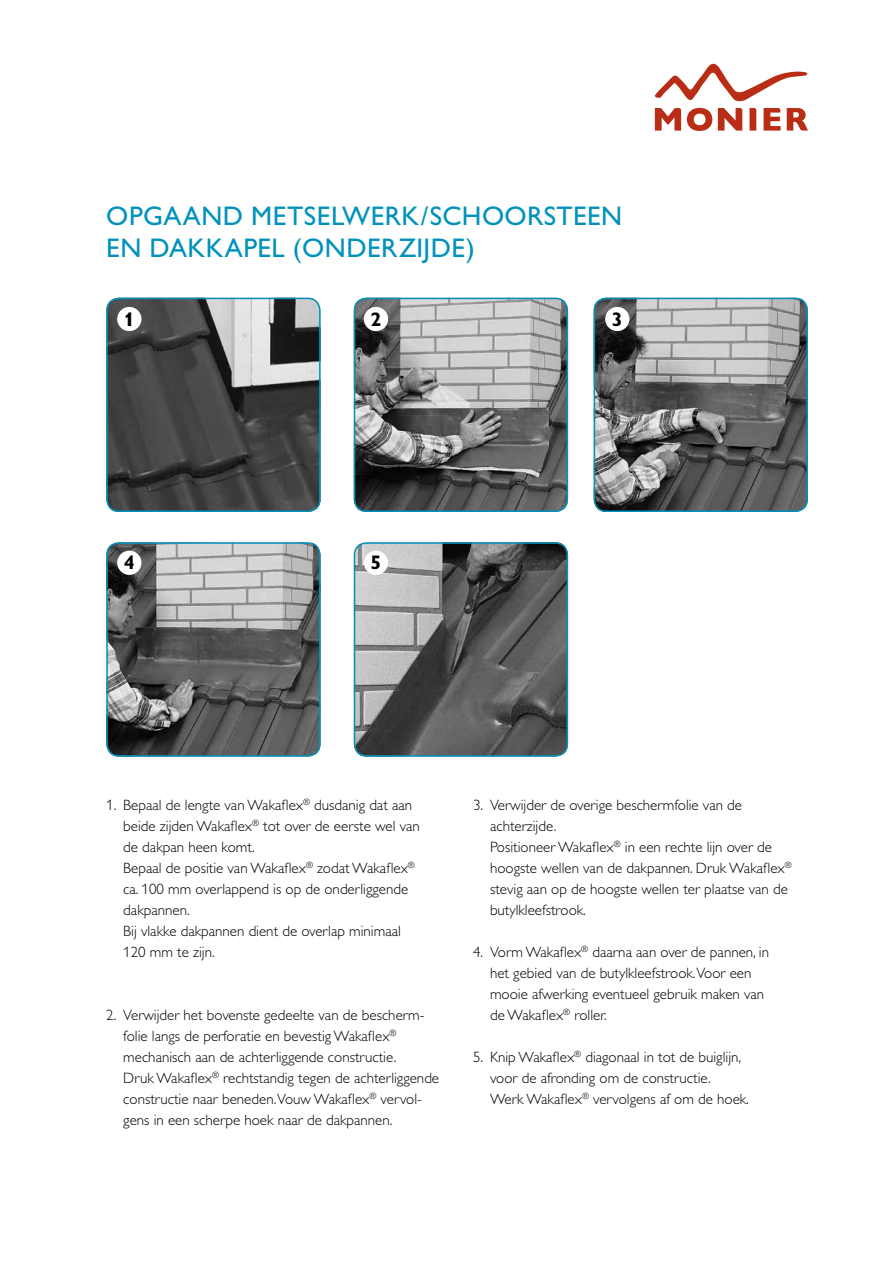
<style>
.page{position:relative;width:893px;height:1263px;background:#fff}
.page>*{position:absolute;margin:0;border:0;box-sizing:border-box;transform-origin:0 0}
.t1{font:27px/32.4px "Gill Alt One";letter-spacing:.015em;color:#0092bb}
.t2{font:700 19.65px "Gill Alt One";color:#000}
.t3{font:300 15px/21px "Gill Alt One";color:#000}
</style>
<div class="page">
<img style="left:106px;top:298px;width:213px;height:214px">
<div style="left:106px;top:298px;width:215px;height:214px;border:2px solid #0092bb;border-radius:12px"></div>
<img style="left:109px;top:545px;width:209px;height:209px">
<div style="left:106px;top:542px;width:215px;height:215px;border:2px solid #0092bb;border-radius:12px"></div>
<img style="left:354px;top:542px;width:214px;height:215px">
<div style="left:354px;top:542px;width:214px;height:215px;border:2px solid #0092bb;border-radius:12px"></div>
<img style="left:594px;top:298px;width:214px;height:214px">
<div style="left:594px;top:298px;width:214px;height:214px;border:2px solid #0092bb;border-radius:12px"></div>
<img style="left:354px;top:298px;width:214px;height:214px">
<div style="left:354px;top:298px;width:214px;height:214px;border:2px solid #0092bb;border-radius:12px"></div>
<svg style="left:687px;top:108px;width:25px;height:23px"></svg>
<svg style="left:718px;top:108px;width:24px;height:23px"></svg>
<svg style="left:749px;top:108px;width:7px;height:23px"></svg>
<svg style="left:655px;top:108px;width:26px;height:23px"></svg>
<svg style="left:764px;top:108px;width:17px;height:23px"></svg>
<svg style="left:787px;top:108px;width:21px;height:23px"></svg>
<svg style="left:655px;top:64px;width:152px;height:37px"></svg>
<div style="left:117px;top:307px;width:24px;height:24px;background:#fff;border-radius:50%"></div>
<div style="left:117px;top:551px;width:24px;height:24px;background:#fff;border-radius:50%"></div>
<div style="left:364px;top:307px;width:24px;height:24px;background:#fff;border-radius:50%"></div>
<div style="left:364px;top:551px;width:24px;height:24px;background:#fff;border-radius:50%"></div>
<div style="left:605px;top:307px;width:24px;height:24px;background:#fff;border-radius:50%"></div>
<h1 class="t1" style="left:106px;top:199px;width:517px">OPGAAND METSELWERK/SCHOORSTEEN<br>EN DAKKAPEL (OND ERZIJD E)</h1>
<h2 class="t2" style="left:124px;top:307px;width:12px">1</h2>
<h2 class="t2" style="left:371px;top:307px;width:12px">2</h2>
<h2 class="t2" style="left:612px;top:307px;width:12px">3</h2>
<h2 class="t2" style="left:124px;top:551px;width:12px">4</h2>
<h2 class="t2" style="left:371px;top:551px;width:12px">5</h2>
<p class="t3" style="left:123px;top:795px;width:298px;text-indent:-17px">1. Bepaal de lengte van Wakaflex<sup>®</sup> dusdanig dat aan beide zijden Wakaflex<sup>®</sup> tot over de eerste wel van de dakpan heen komt.<br>Bepaal de positie van Wakaflex<sup>®</sup> zodat Wakaflex<sup>® </sup>ca. 100 mm overlappend is op de onderliggende dakpannen.<br>Bij vlakke dakpannen dient de overlap minimaal 120 mm te zijn.</p>
<p class="t3" style="left:123px;top:1005px;width:317px;text-indent:-17px">2. Verwijder het bovenste gedeelte van de bescherm&shy;folie langs de perforatie en bevestig Wakaflex<sup>® </sup>mechanisch aan de achterliggende constructie.<br>Druk Wakaflex<sup>®</sup> rechtstandig tegen de achterliggende constructie naar beneden.Vouw Wakaflex<sup>®</sup> vervol&shy;gens in een scherpe hoek naar de dakpannen.</p>
<p class="t3" style="left:490px;top:795px;width:303px;text-indent:-17px">3. Verwijder de overige beschermfolie van de achterzijde.<br>Positioneer Wakaflex<sup>®</sup> in een rechte lijn over de hoogste wellen van de dakpannen. Druk Wakaflex<sup>® </sup>stevig aan op de hoogste wellen ter plaatse van de butylkleefstrook.</p>
<p class="t3" style="left:490px;top:942px;width:280px;text-indent:-17px">4. Vorm Wakaflex<sup>®</sup> daarna aan over de pannen, in het gebied van de butylkleefstrook.Voor een mooie afwerking eventueel gebruik maken van de Wakaflex<sup>®</sup> roller.</p>
<p class="t3" style="left:490px;top:1047px;width:260px;text-indent:-17px">5. Knip Wakaflex<sup>®</sup> diagonaal in tot de buiglijn, voor de afronding om de constructie.<br>Werk Wakaflex<sup>®</sup> vervolgens af om de hoek.</p>
</div>
